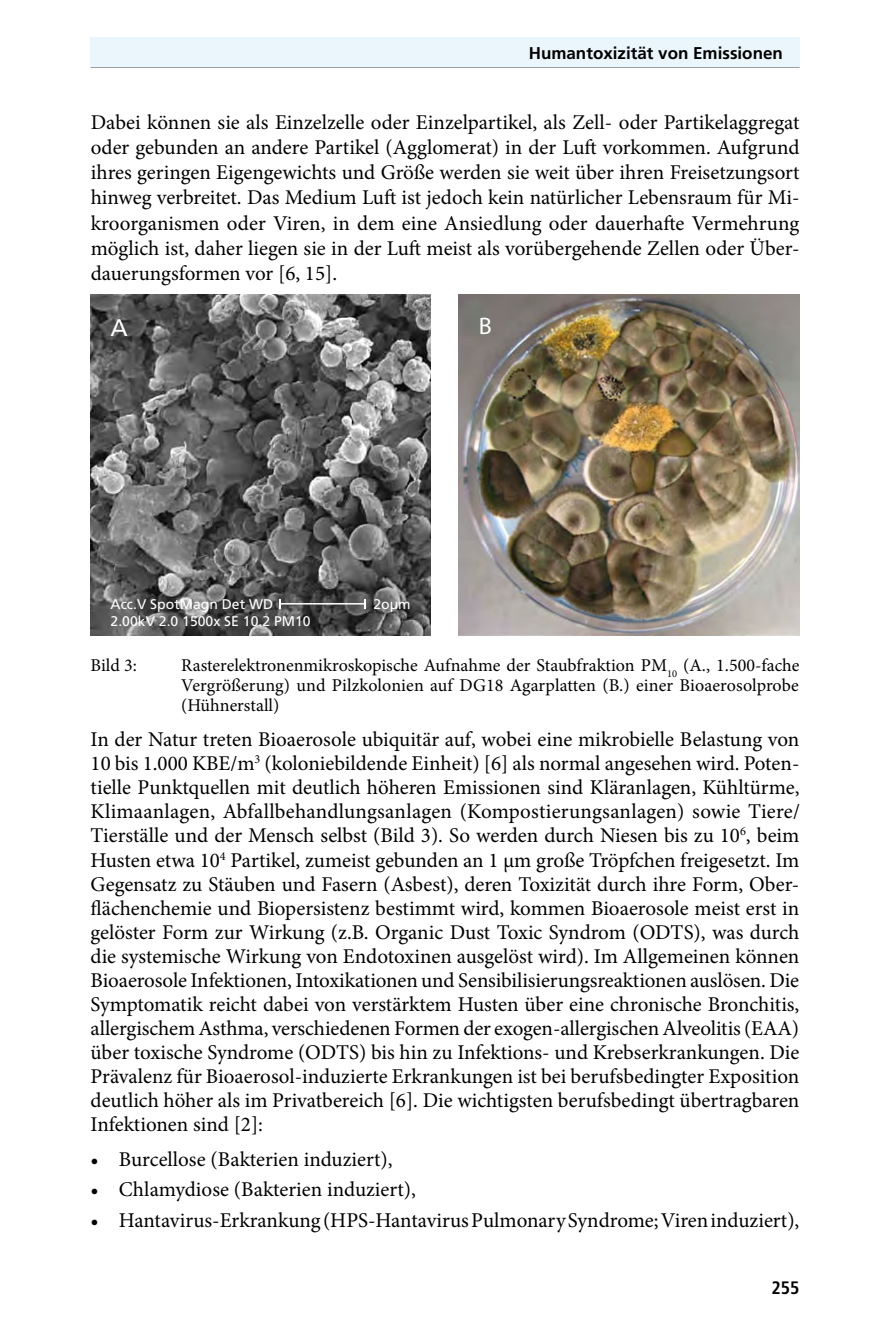
<style>
.page{position:relative;width:879px;height:1333px;background:#fff}
.page>*{position:absolute;margin:0;border:0;box-sizing:border-box;transform-origin:0 0}
.t1{font:24px "Frutiger";color:#fff}
.t2{font:24px "Myriad Pro";color:#fff}
.t3{font:21px/24px "Minion Pro";color:#000;text-align:justify}
.t4{font:18px/20px "Minion Pro";letter-spacing:.005em;color:#000;text-align:justify}
.t5{font:700 condensed 18px "Frutiger";color:#000}
.t6{font:700 17px "Frutiger";color:#000}
.t7{font:14px "Frutiger";color:#fff}
</style>
<div class="page">
<div style="left:90px;top:37px;width:709px;height:30px;background:#ebf6fc"></div>
<hr style="left:91px;top:67px;width:708px;height:1px;background:#9c9e9f">
<img style="left:91px;top:295px;width:340px;height:340px">
<hr style="left:280px;top:603px;width:85px;height:1px;background:#fff">
<svg style="left:279px;top:599px;width:2px;height:9px"></svg>
<svg style="left:364px;top:599px;width:2px;height:9px"></svg>
<img style="left:459px;top:295px;width:340px;height:340px">
<p class="t6" style="left:529px;top:43px;width:256px">Humantoxizität von Emissionen</p>
<p class="t3" style="left:91px;top:109px;width:710px;line-height:25.2px">Dabei können sie als Einzelzelle oder Einzelpartikel, als Zell- oder Partikelaggregat oder gebunden an andere Partikel (Agglomerat) in der Luft vorkommen. Aufgrund ihres geringen Eigengewichts und Größe werden sie weit über ihren Freisetzungsort hinweg verbreitet. Das Medium Luft ist jedoch kein natürlicher Lebensraum für Mi&shy;kroorganismen oder Viren, in dem eine Ansiedlung oder dauerhafte Vermehrung möglich ist, daher liegen sie in der Luft meist als vorübergehende Zellen oder Über&shy;dauerungsformen vor [6, 15].</p>
<p class="t1" style="left:111px;top:313px;width:19px">A</p>
<p class="t2" style="left:479px;top:311px;width:15px">B</p>
<p class="t7" style="left:111px;top:596px;width:164px">Acc.V SpotMagn Det WD</p>
<p class="t7" style="left:373px;top:596px;width:39px">2oµm</p>
<p class="t7" style="left:111px;top:613px;width:202px">2.00kV 2.0 1500x SE 10.2 PM10</p>
<p class="t4" style="left:91px;top:655px;width:48px">Bild 3:</p>
<p class="t4" style="left:181px;top:655px;width:619px">Rasterelektronenmikroskopische Aufnahme der Staubfraktion PM<sub>10</sub> (A., 1.500-fache Vergrößerung) und Pilzkolonien auf DG18 Agarplatten (B.) einer Bioaerosolprobe (Hühnerstall)</p>
<p class="t3" style="left:91px;top:727px;width:711px">In der Natur treten Bioaerosole ubiquitär auf, wobei eine mikrobielle Belastung von 10 bis 1.000 KBE/m<sup>3</sup> (koloniebildende Einheit) [6] als normal angesehen wird. Poten&shy;tielle Punktquellen mit deutlich höheren Emissionen sind Kläranlagen, Kühltürme, Klimaanlagen, Abfallbehandlungsanlagen (Kompostierungsanlagen) sowie Tiere/ Tierställe und der Mensch selbst (Bild 3). So werden durch Niesen bis zu 10<sup>6</sup>, beim Husten etwa 10<sup>4</sup> Partikel, zumeist gebunden an 1 µm große Tröpfchen freigesetzt. Im Gegensatz zu Stäuben und Fasern (Asbest), deren Toxizität durch ihre Form, Ober&shy;flächenchemie und Biopersistenz bestimmt wird, kommen Bioaerosole meist erst in gelöster Form zur Wirkung (z.B. Organic Dust Toxic Syndrom (ODTS), was durch die systemische Wirkung von Endotoxinen ausgelöst wird). Im Allgemeinen können Bioaerosole Infektionen, Intoxikationen und Sensibilisierungsreaktionen auslösen. Die Symptomatik reicht dabei von verstärktem Husten über eine chronische Bronchitis, allergischem Asthma, verschiedenen Formen der exogen-allergischen Alveolitis (EAA) über toxische Syndrome (ODTS) bis hin zu Infektions- und Krebserkrankungen. Die Prävalenz für Bioaerosol-induzierte Erkrankungen ist bei berufsbedingter Exposition deutlich höher als im Privatbereich [6]. Die wichtigsten berufsbedingt übertragbaren Infektionen sind [2]:</p>
<p class="t3" style="left:91px;top:1147px;width:303px">• Burcellose (Bakterien induziert),</p>
<p class="t3" style="left:91px;top:1176px;width:327px">• Chlamydiose (Bakterien induziert),</p>
<p class="t3" style="left:91px;top:1207px;width:710px">• Hantavirus-Erkrankung(HPS-Hantavirus Pulmonary Syndrome; Viren induziert),</p>
<p class="t5" style="left:771px;top:1276px;width:30px">255</p>
</div>
